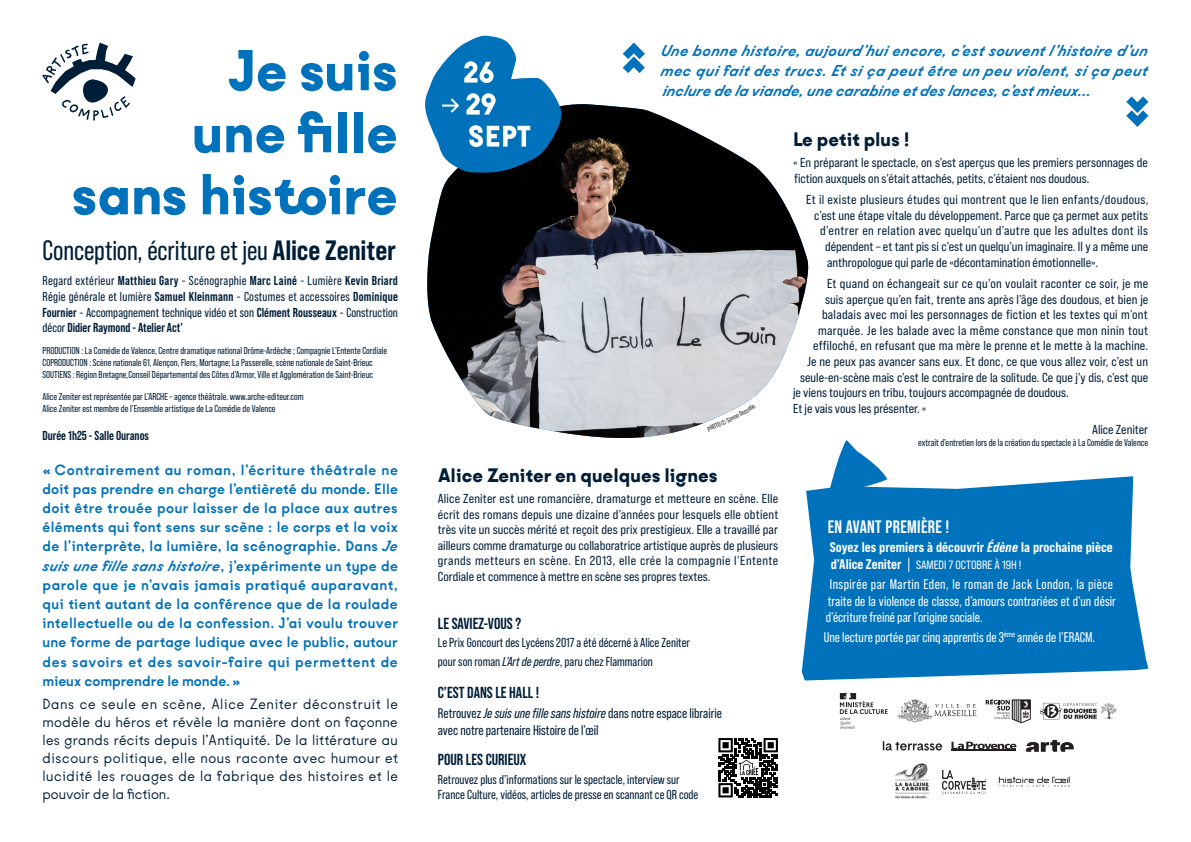
<style>
.page{position:relative;width:1191px;height:842px;background:#fff}
.page>*{position:absolute;margin:0;border:0;box-sizing:border-box;transform-origin:0 0}
.t1{font:900 62px "Kobe 1.1";letter-spacing:-.005em;color:#0071bb}
.t2{font:28px "Bebas Neue Pro";letter-spacing:-.005em;color:#001e37}
.t3{font:900 21px "Kobe 1.1";color:#001e37}
.t4{font:700 18px "Bebas Neue Pro";letter-spacing:.02em;color:#fff}
.t5{font:italic 700 17px/20.4px "Kobe 1.1";color:#0071bb;text-align:justify}
.t6{font:700 16px/19.2px "Kobe 1.1";letter-spacing:.03em;color:#0071bb;text-align:justify}
.t7{font:16px/18px "Kobe 1.1";letter-spacing:.03em;color:#001e37;text-align:justify}
.t8{font:700 16px "Bebas Neue Pro";color:#001e37}
.t9{font:14px/16.8px "Bebas Neue Pro";letter-spacing:.005em;color:#fff}
.t10{font:14px/16.8px "Bebas Neue Pro";color:#001e37}
.t11{font:14px "Bebas Neue Pro Sm E Eb";letter-spacing:.005em;color:#fff}
.t12{font:13px/15.6px "Bebas Neue Pro Sm E Rg";color:#001e37}
.t13{font:13px/15.6px "Bebas Neue Pro";color:#001e37;text-align:justify}
.t14{font:13px "Bebas Neue Pro Sm E Rg";letter-spacing:.025em;color:#001e37}
.t15{font:13px "Bebas Neue Pro Sm E Rg";letter-spacing:.03em;color:#001e37}
.t16{font:13px "Bebas Neue Pro Sm E Rg";letter-spacing:.02em;color:#001e37}
.t17{font:700 13px "Bebas Neue Pro";color:#001e37}
.t18{font:12px "Bebas Neue Pro Sm E Rg";color:#fff}
.t19{font:10px "Bebas Neue Pro";color:#001e37}
.s1{font-family:"Bebas Neue Pro Sm E Eb"}
.s2{font-weight:700}
.s3{font-family:"Bebas Neue Pro Sm E Rg"}
.s4{font-style:italic}
.s5{font-family:"Bebas Neue Pro Sm E Eb It"}
.s6{font-family:"Bebas Neue Pro Sm E Eb";font-size:14px}
.s7{font-size:14px}
</style>
<div class="page">
<svg style="left:42px;top:43px;width:94px;height:78px"></svg>
<svg style="left:718px;top:738px;width:60px;height:59px"></svg>
<img style="left:738px;top:759px;width:20px;height:17px">
<svg style="left:801px;top:476px;width:347px;height:204px;background:#1c80c2"></svg>
<svg style="left:1040px;top:702px;width:77px;height:17px"></svg>
<svg style="left:985px;top:699px;width:45px;height:24px"></svg>
<svg style="left:840px;top:693px;width:47px;height:36px"></svg>
<svg style="left:897px;top:699px;width:79px;height:23px"></svg>
<svg style="left:882px;top:741px;width:60px;height:9px"></svg>
<svg style="left:951px;top:742px;width:65px;height:7px"></svg>
<hr style="left:951px;top:749px;width:65px;height:1px;background:#231f20">
<svg style="left:1025px;top:740px;width:49px;height:12px"></svg>
<img style="left:895px;top:763px;width:34px;height:36px">
<img style="left:942px;top:771px;width:43px;height:22px">
<svg style="left:998px;top:776px;width:71px;height:11px"></svg>
<img style="left:427px;top:104px;width:382px;height:334px">
<svg style="left:425px;top:35px;width:137px;height:138px"></svg>
<svg style="left:829px;top:440px;width:58px;height:53px"></svg>
<svg style="left:622px;top:43px;width:23px;height:30px"></svg>
<svg style="left:1126px;top:96px;width:22px;height:31px"></svg>
<svg style="left:707px;top:404px;width:48px;height:27px"></svg>
<p class="t1" style="left:228px;top:35px;width:171px">Je suis</p>
<p class="t1" style="left:192px;top:97px;width:207px">une fille</p>
<p class="t1" style="left:71px;top:159px;width:328px">sans histoire</p>
<p class="t2" style="left:43px;top:234px;width:355px">Conception, écriture et jeu <span class="s1">Alice Zeniter</span></p>
<p class="t13" style="left:43px;top:273px;width:357px">Regard extérieur <span class="s2">Matthieu Gary</span> <span class="s3">-</span> Scénographie <span class="s2">Marc Lainé</span> <span class="s3">-</span> Lumière <span class="s2">Kevin Briard </span>Régie générale et lumière <span class="s2">Samuel Kleinmann</span> <span class="s3">-</span> Costumes et accessoires <span class="s2">Dominique Fournier</span> <span class="s3">-</span> Accompagnement technique vidéo et son <span class="s2">Clément Rousseaux</span> <span class="s3">-</span> Construction décor <span class="s2">Didier Raymond - Atelier Act’</span></p>
<p class="t19" style="left:43px;top:345px;width:346px">PRODUCTION : La Comédie de Valence, Centre dramatique national Drôme-Ardèche ; Compagnie L’Entente Cordiale</p>
<p class="t19" style="left:43px;top:357px;width:332px">COPRODUCTION : Scène nationale 61, Alençon, Flers, Mortagne; La Passerelle, scène nationale de Saint-Brieuc</p>
<p class="t19" style="left:43px;top:369px;width:332px">SOUTIENS : Région Bretagne,Conseil Départemental des Côtes d’Armor, Ville et Agglomération de Saint-Brieuc</p>
<p class="t19" style="left:43px;top:391px;width:263px">Alice Zeniter est représentée par L’ARCHE – agence théâtrale. www.arche-editeur.com</p>
<p class="t19" style="left:43px;top:403px;width:235px">Alice Zeniter est membre de l’Ensemble artistique de La Comédie de Valence</p>
<p class="t17" style="left:43px;top:428px;width:108px">Durée 1h25 - Salle Ouranos</p>
<p class="t6" style="left:43px;top:461px;width:357px">« Contrairement au roman, l’écriture théâtrale ne doit pas prendre en charge l’entièreté du monde. Elle doit être trouée pour laisser de la place aux autres éléments qui font sens sur scène : le corps et la voix de l’interprète, la lumière, la scénographie. Dans <span class="s4">Je suis une fille sans histoire</span>, j’expérimente un type de parole que je n’avais jamais pratiqué auparavant, qui tient autant de la conférence que de la roulade intellectuelle ou de la confession. J’ai voulu trouver une forme de partage ludique avec le public, autour des savoirs et des savoir-faire qui permettent de mieux comprendre le monde.»</p>
<p class="t7" style="left:43px;top:696px;width:357px">Dans ce seule en scène, Alice Zeniter déconstruit le modèle du héros et révèle la manière dont on façonne les grands récits depuis l’Antiquité. De la littérature au discours politique, elle nous raconte avec humour et lucidité les rouages de la fabrique des histoires et le pouvoir de la fiction.</p>
<p class="t5" style="left:660px;top:41px;width:489px">Une bonne histoire, aujourd’hui encore, c’est souvent l’histoire d’un mec qui fait des trucs. Et si ça peut être un peu violent, si ça peut inclure de la viande, une carabine et des lances, c’est mieux...</p>
<p class="t3" style="left:438px;top:463px;width:281px">Alice Zeniter en quelques lignes</p>
<p class="t12" style="left:438px;top:490px;width:342px;text-align:justify">Alice Zeniter est une romancière, dramaturge et metteure en scène. Elle écrit des romans depuis une dizaine d’années pour lesquels elle obtient très vite un succès mérité et reçoit des prix prestigieux. Elle a travaillé par ailleurs comme dramaturge ou collaboratrice artistique auprès de plusieurs grands metteurs en scène. En 2013, elle crée la compagnie l’Entente Cordiale et commence à mettre en scène ses propres textes.</p>
<p class="t8" style="left:438px;top:614px;width:85px">LE SAVIEZ-VOUS ?</p>
<p class="t13" style="left:438px;top:635px;width:253px">Le Prix Goncourt des Lycéens 2017 a été décerné à Alice Zeniter</p>
<p class="t13" style="left:438px;top:653px;width:216px">pour son roman <span class="s4">L’Art de perdre</span>, paru chez Flammarion</p>
<p class="t8" style="left:438px;top:684px;width:103px">C’EST DANS LE HALL !</p>
<p class="t10" style="left:438px;top:705px;width:286px">Retrouvez <span class="s4">Je suis une fille sans histoire</span> dans notre espace librairie avec notre partenaire Histoire de l’œil</p>
<p class="t8" style="left:438px;top:751px;width:90px">POUR LES CURIEUX</p>
<p class="t13" style="left:438px;top:771px;width:262px">Retrouvez plus d’informations sur le spectacle, interview sur<br>France Culture, vidéos, articles de presse en scannant ce QR code</p>
<p class="t3" style="left:793px;top:128px;width:118px">Le petit plus !</p>
<p class="t12" style="left:793px;top:155px;width:356px">« En préparant le spectacle, on s’est aperçus que les premiers personnages de fiction auxquels on s’était attachés, petits, c’étaient nos doudous.</p>
<p class="t14" style="left:806px;top:192px;width:344px">Et il existe plusieurs études qui montrent que le lien enfants/doudous,</p>
<p class="t12" style="left:814px;top:207px;width:335px">c’est une étape vitale du développement. Parce que ça permet aux petits</p>
<p class="t15" style="left:820px;top:223px;width:329px">d’entrer en relation avec quelqu’un d’autre que les adultes dont ils</p>
<p class="t12" style="left:825px;top:238px;width:324px">dépendent – et tant pis si c’est un quelqu’un imaginaire. Il y a même une</p>
<p class="t12" style="left:827px;top:254px;width:273px">anthropologue qui parle de «décontamination émotionnelle».</p>
<p class="t14" style="left:827px;top:276px;width:323px">Et quand on échangeait sur ce qu’on voulait raconter ce soir, je me</p>
<p class="t12" style="left:825px;top:291px;width:325px">suis aperçue qu’en fait, trente ans après l’âge des doudous, et bien je</p>
<p class="t16" style="left:822px;top:307px;width:327px">baladais avec moi les personnages de fiction et les textes qui m’ont</p>
<p class="t15" style="left:818px;top:322px;width:331px">marquée. Je les balade avec la même constance que mon ninin tout</p>
<p class="t12" style="left:813px;top:338px;width:337px">effiloché, en refusant que ma mère le prenne et le mette à la machine.</p>
<p class="t12" style="left:807px;top:353px;width:342px">Je ne peux pas avancer sans eux. Et donc, ce que vous allez voir, c’est un</p>
<p class="t12" style="left:800px;top:369px;width:349px">seule-en-scène mais c’est le contraire de la solitude. Ce que j’y dis, c’est que</p>
<p class="t12" style="left:793px;top:385px;width:277px">je viens toujours en tribu, toujours accompagnée de doudous.</p>
<p class="t12" style="left:793px;top:400px;width:135px">Et je vais vous les présenter. »</p>
<p class="t12" style="left:1092px;top:421px;width:58px">Alice Zeniter</p>
<p class="t19" style="left:918px;top:437px;width:231px">extrait d’entretien lors de la création du spectacle à La Comédie de Valence</p>
<p class="t4" style="left:828px;top:516px;width:123px">EN AVANT PREMIÈRE !</p>
<p class="t11" style="left:830px;top:539px;width:284px">Soyez les premiers à découvrir <span class="s5">Édène</span> la prochaine pièce</p>
<p class="t18" style="left:831px;top:558px;width:192px"><span class="s6">d’Alice Zeniter</span> <span class="s7">|</span> SAMEDI 7 OCTOBRE À 19H !</p>
<p class="t9" style="left:826px;top:575px;width:292px">Inspirée par Martin Eden, le roman de Jack London, la pièce traite de la violence de classe, d’amours contrariées et d’un désir d’écriture freiné par l’origine sociale.</p>
<p class="t9" style="left:824px;top:629px;width:273px">Une lecture portée par cinq apprentis de 3<sup>ème</sup> année de l’ERACM.</p>
</div>
